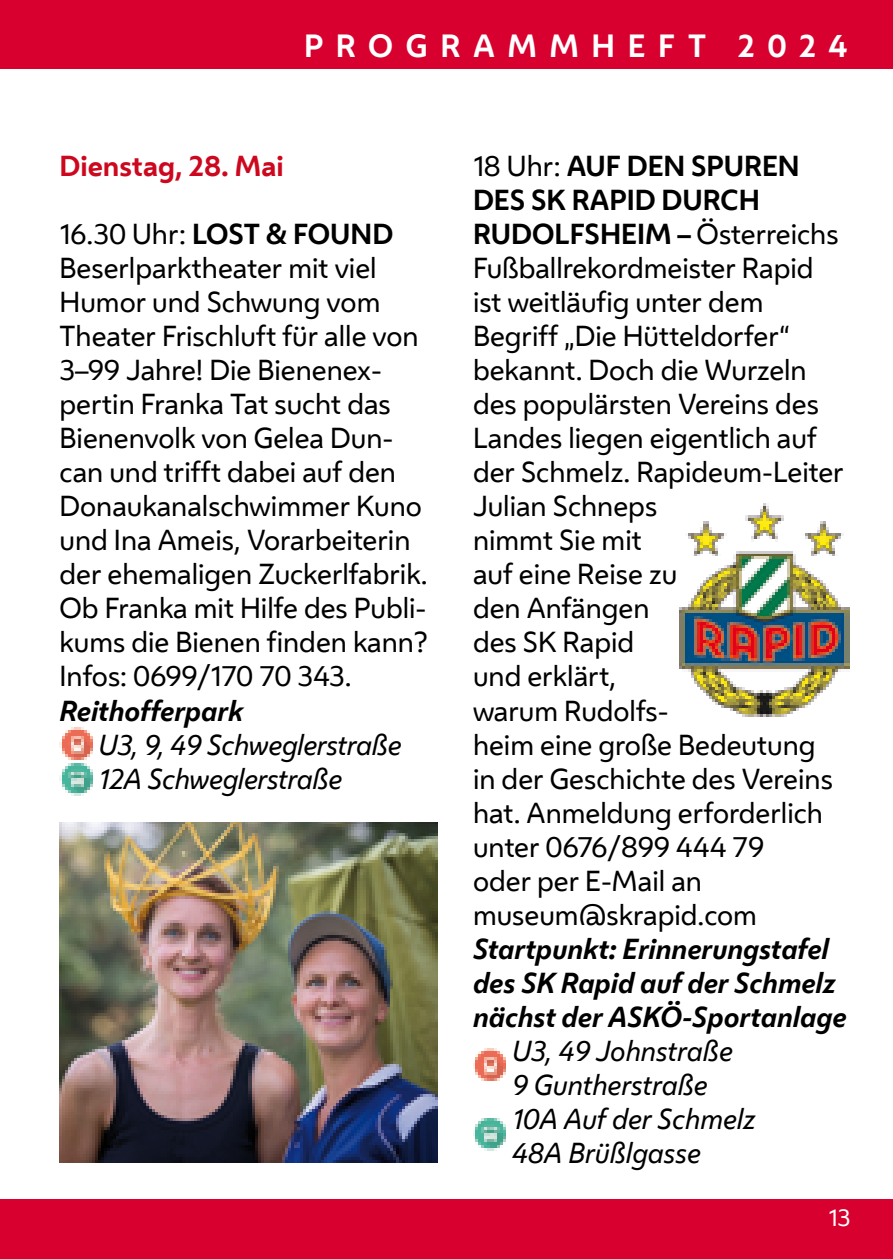
<style>
.page{position:relative;width:893px;height:1259px;background:#fff}
.page>*{position:absolute;margin:0;border:0;box-sizing:border-box;transform-origin:0 0}
.t1{font:700 30px "Wiener Melange";letter-spacing:.42em;color:#fff}
.t2{font:27px/33.9px "Wiener Melange";color:#000}
.t3{font:italic 27px "Wiener Melange";color:#000}
.t4{font:italic 700 27px/33.9px "Wiener Melange";color:#000}
.t5{font:700 27px/33.9px "Wiener Melange";color:#000}
.t6{font:700 27px "Wiener Melange";color:#cd071e}
.t7{font:22.5px "Wiener Melange";color:#fff}
.s1{font-weight:700}
.s2{font-weight:400}
</style>
<div class="page">
<div style="left:0;top:0;width:893px;height:68px;background:#d8002e"></div>
<div style="left:0;top:1199px;width:893px;height:60px;background:#d8002e"></div>
<img style="left:60px;top:822px;width:377px;height:340px">
<img style="left:473px;top:1118px;width:33px;height:33px">
<img style="left:473px;top:1048px;width:33px;height:33px">
<img style="left:680px;top:503px;width:170px;height:213px">
<img style="left:60px;top:763px;width:33px;height:33px">
<img style="left:60px;top:727px;width:33px;height:33px">
<p class="t1" style="left:304px;top:21px;width:545px">PROGRAMMHEFT 2024</p>
<p class="t6" style="left:60px;top:143px;width:226px">Dienstag, 28. Mai</p>
<p class="t2" style="left:60px;top:216px;width:370px">16.30 Uhr: <span class="s1">LOST &amp; FOUND<br></span>Beserlparktheater mit viel<br>Humor und Schwung vom<br>Theater Frischluft für alle von<br>3–99 Jahre! Die Bienenex&shy;pertin Franka Tat sucht das<br>Bienenvolk von Gelea Dun&shy;can und trifft dabei auf den<br>Donaukanalschwimmer Kuno und Ina Ameis, Vorarbeiterin der ehemaligen Zuckerlfabrik.<br>Ob Franka mit Hilfe des Publi&shy;kums die Bienen finden kann?<br>Infos: 0699/170 70 343.</p>
<p class="t4" style="left:60px;top:693px;width:185px">Reithofferpark</p>
<p class="t3" style="left:99px;top:726px;width:304px">U3, 9, 49 Schweglerstraße</p>
<p class="t3" style="left:99px;top:760px;width:245px">12A Schweglerstraße</p>
<p class="t5" style="left:473px;top:147px;width:328px"><span class="s2">18 Uhr:</span> AUF DEN SPUREN<br>DES SK RAPID DURCH</p>
<p class="t2" style="left:473px;top:216px;width:372px"><span class="s1">RUDOLFSHEIM –</span> Österreichs<br>Fußballrekordmeister Rapid ist weitläufig unter dem<br>Begriff „Die Hütteldorfer“ bekannt. Doch die Wurzeln des populärsten Vereins des<br>Landes liegen eigentlich auf der Schmelz. Rapideum-Leiter<br>Julian Schneps<br>nimmt Sie mit<br>auf eine Reise zu<br>den Anfängen<br>des SK Rapid<br>und erklärt,<br>warum Rudolfs-<br>heim eine große Bedeutung in der Geschichte des Vereins hat. Anmeldung erforderlich unter 0676/899 444 79<br>oder per E-Mail an museum@skrapid.com</p>
<p class="t4" style="left:473px;top:931px;width:375px">Startpunkt: Erinnerungstafel des SK Rapid auf der Schmelz nächst der ASKÖ-Sportanlage</p>
<p class="t3" style="left:512px;top:1032px;width:222px">U3, 49 Johnstraße</p>
<p class="t3" style="left:512px;top:1066px;width:197px">9 Guntherstraße</p>
<p class="t3" style="left:512px;top:1100px;width:245px">10A Auf der Schmelz</p>
<p class="t3" style="left:512px;top:1134px;width:190px">48A Brüßlgasse</p>
<p class="t7" style="left:829px;top:1200px;width:23px">13</p>
</div>
